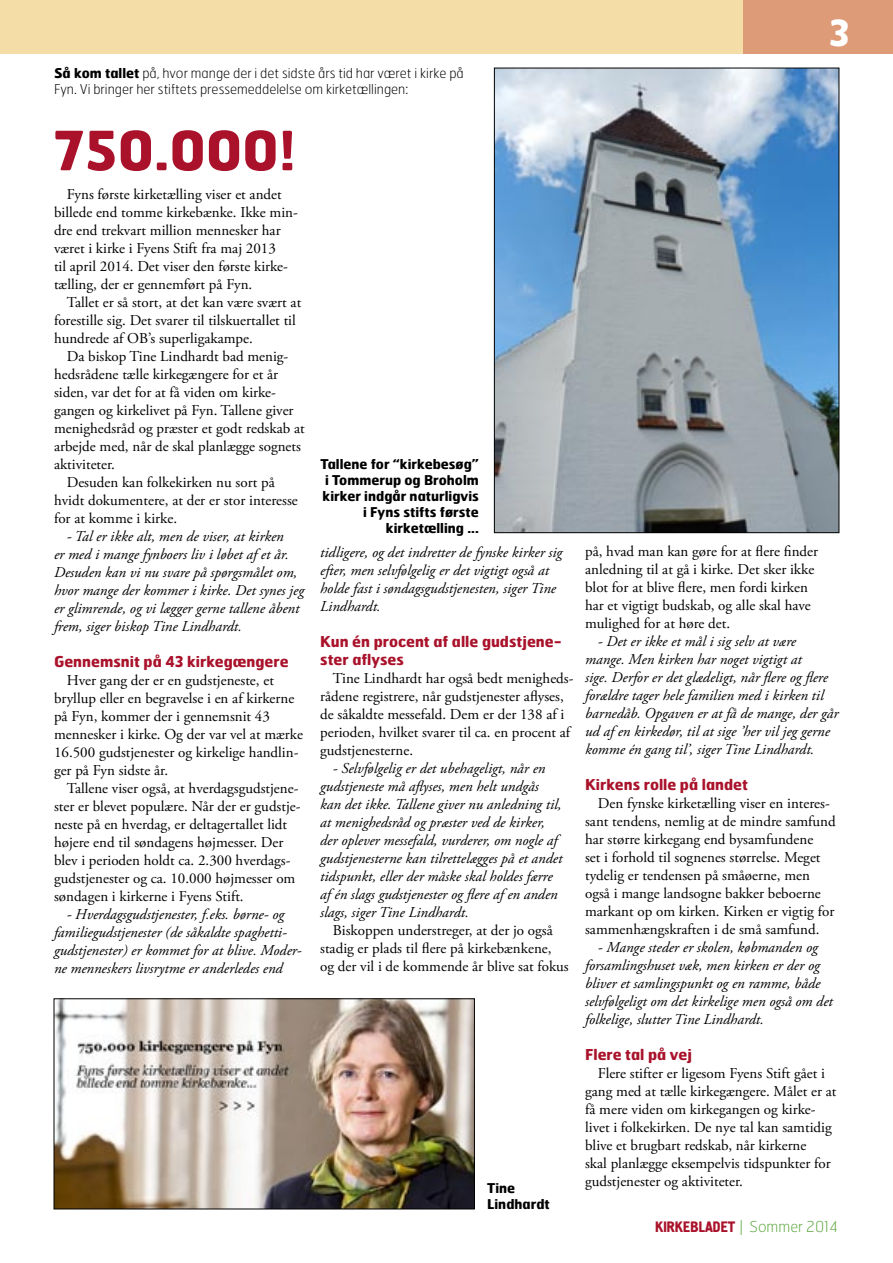
<style>
.page{position:relative;width:893px;height:1263px;background:#fff}
.page>*{position:absolute;margin:0;border:0;box-sizing:border-box;transform-origin:0 0}
.t1{font:700 54px "Hermes FB";color:#a9122a}
.t2{font:700 36px "Hermes FB";color:#fff}
.t3{font:15px/18px "Adobe Garamond Pro";color:#000}
.t4{font:italic 15px/18px "Adobe Garamond Pro";color:#000}
.t5{font:700 15px/18px "Hermes FB";color:#a9122a}
.t6{font:15px "Hermes A";color:#a9122a}
.t7{font:100 13.5px/16.2px "Hermes FB";color:#000}
.t8{font:700 13.5px/16.2px "Hermes FB";color:#000;text-align:right}
.s1{font-weight:700}
.s2{font-family:"Hermes FB";font-weight:100;color:#5fa841}
</style>
<div class="page">
<div style="left:742px;top:0;width:151px;height:54px;background:#de9b77"></div>
<div style="left:0;top:0;width:742px;height:54px;background:#f4dda6"></div>
<img style="left:496px;top:70px;width:341px;height:461px">
<div style="left:494px;top:68px;width:345px;height:465px;border:1px solid #000"></div>
<img style="left:56px;top:1000px;width:417px;height:207px">
<div style="left:54px;top:998px;width:421px;height:211px;border:1px solid #000"></div>
<p class="t7" style="left:54px;top:65px;width:411px"><span class="s1">Så kom tallet</span> på, hvor mange der i det sidste års tid har været i kirke på<br>Fyn. Vi bringer her stiftets pressemeddelelse om kirketællingen:</p>
<p class="t1" style="left:53px;top:115px;width:244px">750.000!</p>
<p class="t3" style="left:54px;top:186px;width:245px;text-align:center">Fyns første kirketælling viser et andet billede end tomme kirkebænke. Ikke min-</p>
<p class="t3" style="left:54px;top:222px;width:236px">dre end trekvart million mennesker har været i kirke i Fyens Stift fra maj 2013 til april 2014. Det viser den første kirke&shy;tælling, der er gennemført på Fyn.</p>
<p class="t3" style="left:54px;top:294px;width:249px;text-indent:13px">Tallet er så stort, at det kan være svært at forestille sig. Det svarer til tilskuertallet til hundrede af OB’s superligakampe.</p>
<p class="t3" style="left:54px;top:348px;width:252px;text-indent:13px">Da biskop Tine Lindhardt bad menig&shy;hedsrådene tælle kirkegængere for et år siden, var det for at få viden om kirke&shy;gangen og kirkelivet på Fyn. Tallene giver menighedsråd og præster et godt redskab at arbejde med, når de skal planlægge sognets aktiviteter.</p>
<p class="t3" style="left:54px;top:474px;width:245px;text-indent:13px">Desuden kan folkekirken nu sort på hvidt dokumentere, at der er stor interesse for at komme i kirke.</p>
<p class="t4" style="left:54px;top:528px;width:252px;text-indent:13px">- Tal er ikke alt, men de viser, at kirken<br>er med i mange fynboers liv i løbet af et år.<br>Desuden kan vi nu svare på spørgsmålet om, hvor mange der kommer i kirke. Det synes jeg er glimrende, og vi lægger gerne tallene åbent frem, siger biskop Tine Lindhardt.</p>
<p class="t5" style="left:54px;top:652px;width:236px">Gennemsnit på 43 kirkegængere</p>
<p class="t3" style="left:54px;top:672px;width:251px;text-indent:13px">Hver gang der er en gudstjeneste, et bryllup eller en begravelse i en af kirkerne på Fyn, kommer der i gennemsnit 43 mennesker i kirke. Og der var vel at mærke 16.500 gudstjenester og kirkelige handlin&shy;ger på Fyn sidste år.</p>
<p class="t3" style="left:54px;top:780px;width:248px;text-indent:13px">Tallene viser også, at hverdagsgudstjene&shy;ster er blevet populære. Når der er gudstje&shy;neste på en hverdag, er deltagertallet lidt højere end til søndagens højmesser. Der blev i perioden holdt ca. 2.300 hverdags&shy;gudstjenester og ca. 10.000 højmesser om søndagen i kirkerne i Fyens Stift.</p>
<p class="t4" style="left:54px;top:906px;width:249px;text-indent:13px">- Hverdagsgudstjenester, f.eks. børne- og familiegudstjenester (de såkaldte spaghetti&shy;gudstjenester) er kommet for at blive. Moder&shy;ne menneskers livsrytme er anderledes end</p>
<p class="t8" style="left:320px;top:455px;width:160px">Tallene for “kirkebesøg” i Tommerup og Broholm kirker indgår naturligvis i Fyns stifts første</p>
<p class="t8" style="left:386px;top:520px;width:94px">kirketælling ...</p>
<p class="t4" style="left:320px;top:544px;width:244px">tidligere, og det indretter de fynske kirker sig efter, men selvfølgelig er det vigtigt også at holde fast i søndagsgudstjenesten, siger Tine Lindhardt.</p>
<p class="t5" style="left:320px;top:632px;width:243px">Kun én procent af alle gudstjene&shy;ster aflyses</p>
<p class="t3" style="left:320px;top:670px;width:255px;text-indent:13px">Tine Lindhardt har også bedt menigheds&shy;rådene registrere, når gudstjenester aflyses, de såkaldte messefald. Dem er der 138 af i perioden, hvilket svarer til ca. en procent af gudstjenesterne.</p>
<p class="t4" style="left:320px;top:760px;width:244px;text-indent:13px">- Selvfølgelig er det ubehageligt, når en gudstjeneste må aflyses, men helt undgås kan det ikke. Tallene giver nu anledning til, at menighedsråd og præster ved de kirker, der oplever messefald, vurderer, om nogle af gudstjenesterne kan tilrettelægges på et andet tidspunkt, eller der måske skal holdes færre af én slags gudstjenester og flere af en anden slags, siger Tine Lindhardt.</p>
<p class="t3" style="left:320px;top:922px;width:250px;text-indent:13px">Biskoppen understreger, at der jo også stadig er plads til flere på kirkebænkene, og der vil i de kommende år blive sat fokus</p>
<p class="t8" style="left:487px;top:1179px;width:30px">Tine</p>
<p class="t8" style="left:487px;top:1195px;width:64px">Lindhardt</p>
<p class="t2" style="left:829px;top:9px;width:22px">3</p>
<p class="t3" style="left:585px;top:543px;width:234px">på, hvad man kan gøre for at flere finder anledning til at gå i kirke. Det sker ikke blot for at blive flere, men fordi kirken har et vigtigt budskab, og alle skal have mulighed for at høre det.</p>
<p class="t4" style="left:585px;top:633px;width:255px;text-indent:13px">- Det er ikke et mål i sig selv at være mange. Men kirken har noget vigtigt at<br>sige. Derfor er det glædeligt, når flere og flere forældre tager hele familien med i kirken til barnedåb. Opgaven er at få de mange, der går ud af en kirkedør, til at sige ’her vil jeg gerne komme én gang til’, siger Tine Lindhardt.</p>
<p class="t5" style="left:585px;top:775px;width:164px">Kirkens rolle på landet</p>
<p class="t3" style="left:585px;top:795px;width:252px;text-indent:13px">Den fynske kirketælling viser en interes&shy;sant tendens, nemlig at de mindre samfund har større kirkegang end bysamfundene<br>set i forhold til sognenes størrelse. Meget tydelig er tendensen på småøerne, men også i mange landsogne bakker beboerne markant op om kirken. Kirken er vigtig for sammenhængskraften i de små samfund.</p>
<p class="t4" style="left:585px;top:939px;width:249px;text-indent:13px">- Mange steder er skolen, købmanden og forsamlingshuset væk, men kirken er der og bliver et samlingspunkt og en ramme, både selvfølgeligt om det kirkelige men også om det folkelige, slutter Tine Lindhardt.</p>
<p class="t5" style="left:585px;top:1045px;width:108px">Flere tal på vej</p>
<p class="t3" style="left:585px;top:1065px;width:253px;text-indent:13px">Flere stifter er ligesom Fyens Stift gået i gang med at tælle kirkegængere. Målet er at få mere viden om kirkegangen og kirke&shy;livet i folkekirken. De nye tal kan samtidig blive et brugbart redskab, når kirkerne<br>skal planlægge eksempelvis tidspunkter for gudstjenester og aktiviteter.</p>
<p class="t6" style="left:655px;top:1217px;width:184px">KIRKEBLADET <span class="s2">| Sommer 2014</span></p>
</div>
